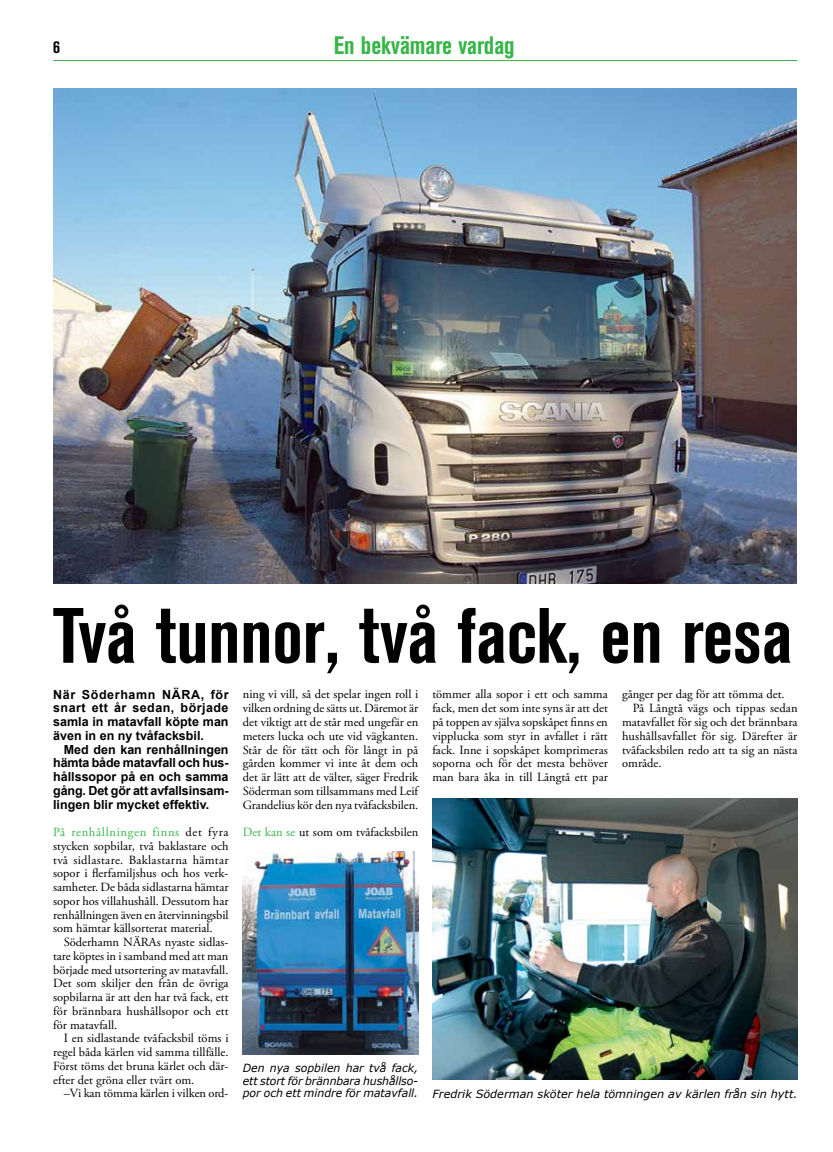
<style>
.page{position:relative;width:833px;height:1152px;background:#fff}
.page>*{position:absolute;margin:0;border:0;box-sizing:border-box;transform-origin:0 0}
.t1{font:700 condensed 77.5px "Akzidenz Grotesk BE";color:#000}
.t2{font:700 condensed 25px "Akzidenz Grotesk BE";color:#39b54a}
.t3{font:700 condensed 17.5px "Akzidenz Grotesk BE";color:#000}
.t4{font:12.5px/13.8px "Adobe Garamond Pro";color:#000;text-align:justify}
.t5{font:700 12.5px/13.8px "Arial";color:#000;text-align:justify}
.t6{font:italic 11.25px/12.5px "Verdana";color:#000;text-align:justify}
.s1{color:#39b54a}
</style>
<div class="page">
<hr style="left:53px;top:60px;width:744px;height:1px;background:#41ad49">
<img style="left:432px;top:798px;width:365px;height:281px">
<img style="left:243px;top:851px;width:175px;height:203px">
<img style="left:53px;top:89px;width:744px;height:494px">
<h3 class="t3" style="left:53px;top:37px;width:8px">6</h3>
<h2 class="t2" style="left:334px;top:31px;width:182px">En bekvämare vardag</h2>
<h1 class="t1" style="left:53px;top:591px;width:740px">Två tunnor, två fack, en resa</h1>
<p class="t5" style="left:53px;top:687px;width:177px">När Söderhamn NÄRA, för snart ett år sedan, började samla in matavfall köpte man även in en ny tvåfacksbil.</p>
<p class="t5" style="left:53px;top:742px;width:177px;text-indent:11px">Med den kan renhållningen hämta både matavfall och hus&shy;hållssopor på en och samma gång. Det gör att avfallsinsam&shy;lingen blir mycket effektiv.</p>
<p class="t4" style="left:53px;top:825px;width:177px"><span class="s1">På renhållningen finns</span> det fyra stycken sopbilar, två baklastare och två sidlastare. Baklastarna hämtar sopor i flerfamiljshus och hos verk&shy;samheter. De båda sidlastarna hämtar sopor hos villahushåll. Dessutom har renhållningen även en återvinningsbil som hämtar källsorterat material.</p>
<p class="t4" style="left:53px;top:935px;width:177px;text-indent:11px">Söderhamn NÄRAs nyaste sidlas&shy;tare köptes in i samband med att man började med utsortering av matavfall.<br>Det som skiljer den från de övriga sopbilarna är att den har två fack, ett för brännbara hushållsopor och ett för matavfall.</p>
<p class="t4" style="left:53px;top:1032px;width:177px;text-indent:11px">I en sidlastande tvåfacksbil töms i regel båda kärlen vid samma tillfälle.<br>Först töms det bruna kärlet och där&shy;efter det gröna eller tvärt om.</p>
<p class="t4" style="left:64px;top:1087px;width:166px">–Vi kan tömma kärlen i vilken ord-</p>
<p class="t4" style="left:243px;top:688px;width:177px">ning vi vill, så det spelar ingen roll i vilken ordning de sätts ut. Däremot är det viktigt att de står med ungefär en meters lucka och ute vid vägkanten.<br>Står de för tätt och för långt in på gården kommer vi inte åt dem och det är lätt att de välter, säger Fredrik Söderman som tillsammans med Leif Grandelius kör den nya tvåfacksbilen.</p>
<p class="t4" style="left:243px;top:825px;width:177px"><span class="s1">Det kan se</span> ut som om tvåfacksbilen</p>
<p class="t4" style="left:432px;top:688px;width:177px">tömmer alla sopor i ett och samma fack, men det som inte syns är att det på toppen av själva sopskåpet finns en vipplucka som styr in avfallet i rätt fack. Inne i sopskåpet komprimeras soporna och för det mesta behöver man bara åka in till Långtå ett par</p>
<p class="t4" style="left:622px;top:688px;width:164px">gånger per dag för att tömma det.</p>
<p class="t4" style="left:632px;top:702px;width:166px">På Långtå vägs och tippas sedan</p>
<p class="t4" style="left:622px;top:715px;width:177px">matavfallet för sig och det brännbara</p>
<p class="t4" style="left:622px;top:729px;width:177px">hushållsavfallet för sig. Därefter är</p>
<p class="t4" style="left:622px;top:743px;width:177px">tvåfacksbilen redo att ta sig an nästa</p>
<p class="t4" style="left:622px;top:757px;width:41px">område.</p>
<p class="t6" style="left:243px;top:1061px;width:177px">Den nya sopbilen har två fack, ett stort för brännbara hushållso&shy;por och ett mindre för matavfall.</p>
<p class="t6" style="left:432px;top:1087px;width:366px">Fredrik Söderman sköter hela tömningen av kärlen från sin hytt.</p>
</div>
